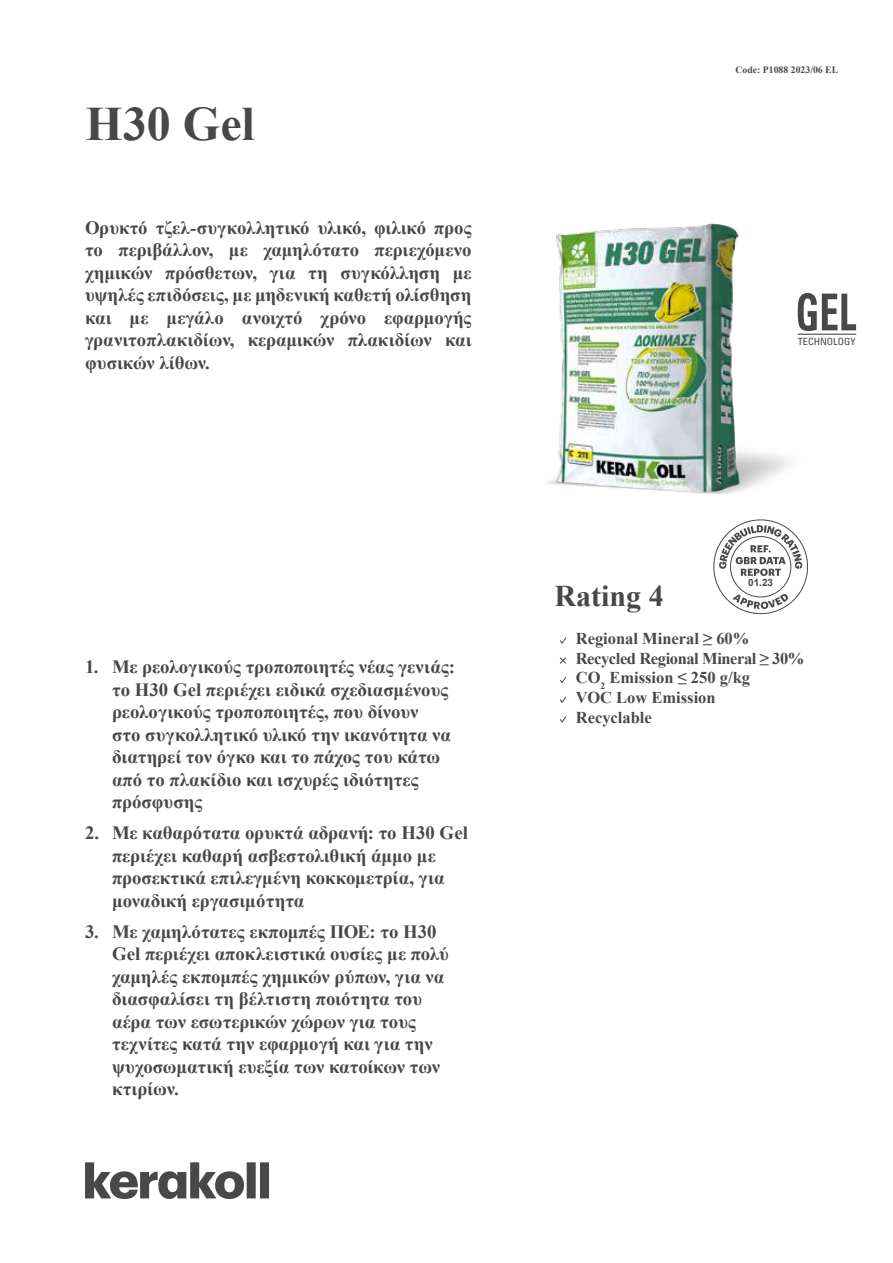
<style>
.page{position:relative;width:893px;height:1263px;background:#fff}
.page>*{position:absolute;margin:0;border:0;box-sizing:border-box;transform-origin:0 0}
.t1{font:700 48px "Times New Roman";color:#474949}
.t2{font:700 30px "Times New Roman";color:#474949}
.t3{font:700 18.75px/22.5px "Times New Roman";color:#474949}
.t4{font:700 16.5px/19.6px "Times New Roman";color:#474949}
.t5{font:700 10.05px "Arial";color:#474949}
.t6{font:condensed 9.9px "Univers LT Std";color:#474949;scale:1.04 1}
.t7{font:700 9.75px "Times New Roman";color:#474949}
</style>
<div class="page">
<svg style="left:713px;top:519px;width:95px;height:95px"></svg>
<svg style="left:85px;top:1162px;width:184px;height:37px"></svg>
<svg style="left:815px;top:293px;width:41px;height:38px"></svg>
<hr style="left:798px;top:334px;width:58px;height:1px;background:#474949">
<svg style="left:559px;top:637px;width:8px;height:7px"></svg>
<svg style="left:560px;top:657px;width:6px;height:7px"></svg>
<svg style="left:559px;top:677px;width:8px;height:7px"></svg>
<svg style="left:559px;top:696px;width:8px;height:7px"></svg>
<svg style="left:559px;top:716px;width:8px;height:7px"></svg>
<img style="left:547px;top:223px;width:268px;height:271px">
<h1 class="t1" style="left:85px;top:90px;width:171px">H30 Gel</h1>
<p class="t3" style="left:85px;top:216px;width:388px;text-align:justify">Ορυκτό τζελ-συγκολλητικό υλικό, φιλικό προς το περιβάλλον, με χαμηλότατο περιεχόμενο χημικών πρόσθετων, για τη συγκόλληση με υψηλές επιδόσεις, με μηδενική καθετή ολίσθηση και με μεγάλο ανοιχτό χρόνο εφαρμογής γρανιτοπλακιδίων, κεραμικών πλακιδίων και φυσικών λίθων.</p>
<p class="t3" style="left:112px;top:655px;width:344px;text-indent:-27px">1. Με ρεολογικούς τροποποιητές νέας γενιάς: το H30 Gel περιέχει ειδικά σχεδιασμένους ρεολογικούς τροποποιητές, που δίνουν<br>στο συγκολλητικό υλικό την ικανότητα να διατηρεί τον όγκο και το πάχος του κάτω από το πλακίδιο και ισχυρές ιδιότητες πρόσφυσης</p>
<p class="t3" style="left:112px;top:821px;width:357px;text-indent:-27px">2. Με καθαρότατα ορυκτά αδρανή: το H30 Gel περιέχει καθαρή ασβεστολιθική άμμο με προσεκτικά επιλεγμένη κοκκομετρία, για μοναδική εργασιμότητα</p>
<p class="t3" style="left:112px;top:920px;width:338px;text-indent:-27px">3. Με χαμηλότατες εκπομπές ΠΟΕ: το H30<br>Gel περιέχει αποκλειστικά ουσίες με πολύ χαμηλές εκπομπές χημικών ρύπων, για να διασφαλίσει τη βέλτιστη ποιότητα του αέρα των εσωτερικών χώρων για τους τεχνίτες κατά την εφαρμογή και για την ψυχοσωματική ευεξία των κατοίκων των κτιρίων.</p>
<p class="t7" style="left:736px;top:63px;width:104px">Code: P1088 2023/06 EL</p>
<p class="t6" style="left:798px;top:335px;width:57px">TECHNOLOGY</p>
<p class="t5" style="left:748px;top:576px;width:26px">01.23</p>
<h2 class="t2" style="left:554px;top:576px;width:111px">Rating 4</h2>
<p class="t4" style="left:576px;top:628px;width:230px">Regional Mineral ≥ 60%<br>Recycled Regional Mineral ≥ 30%<br>CO<sub>2</sub> Emission ≤ 250 g/kg<br>VOC Low Emission<br>Recyclable</p>
</div>
